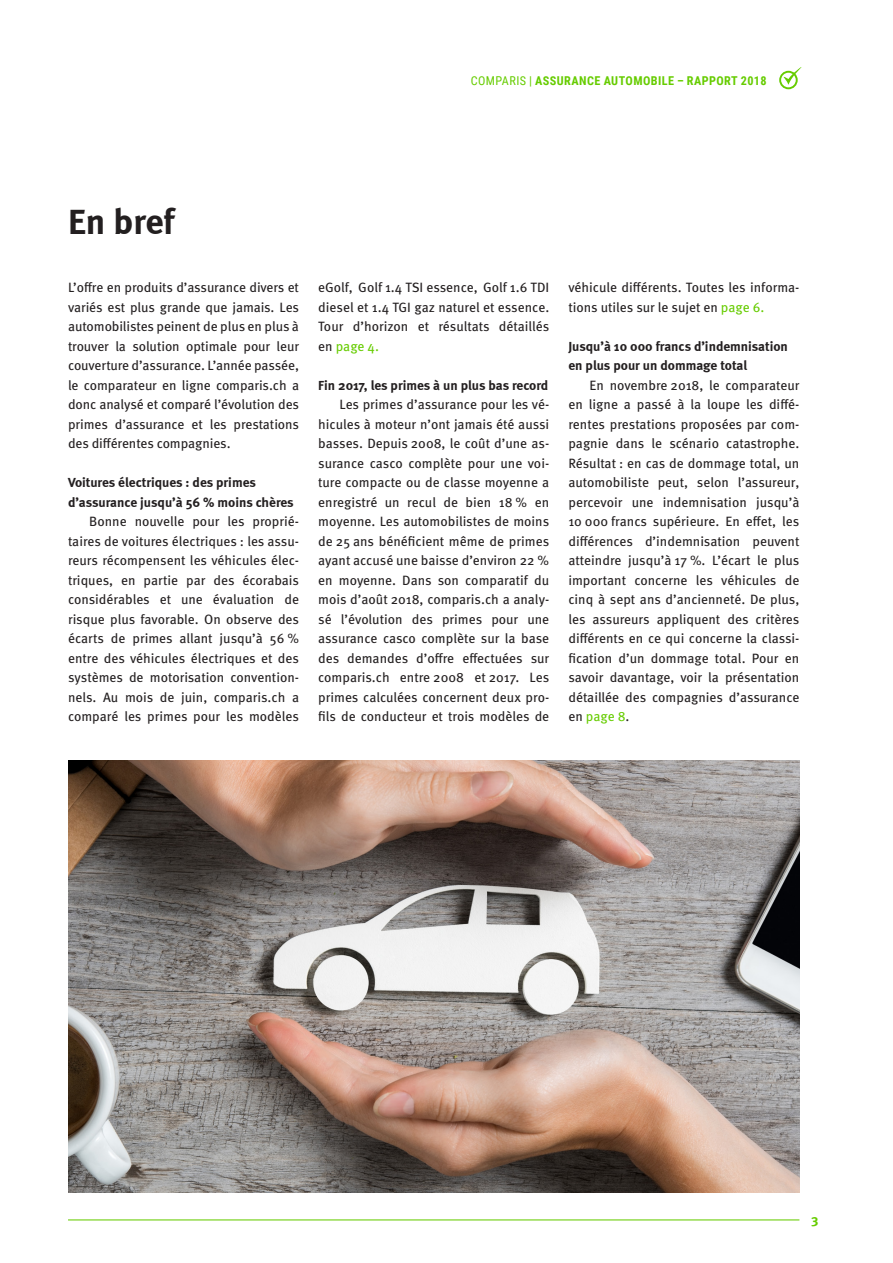
<style>
.page{position:relative;width:893px;height:1263px;background:#fff}
.page>*{position:absolute;margin:0;border:0;box-sizing:border-box;transform-origin:0 0}
.t1{font:700 36px "Meta";color:#231f20}
.Grundtext{font:13.5px/19.5px "Meta Pro";letter-spacing:-.005em;color:#231f20;text-align:justify}
.Untertitel{font:700 13.5px/19.5px "Meta";color:#231f20}
.t2{font:700 13.5px "Meta";color:#6c0}
.t3{font:700 12.15px "Roboto Condensed";letter-spacing:.035em;color:#6c0}
.s1{font-weight:400}
.s2{color:#6c0}
</style>
<div class="page">
<svg style="left:779px;top:67px;width:23px;height:22px"></svg>
<hr style="left:68px;top:1219px;width:731px;height:1px;background:#6c0">
<img style="left:68px;top:760px;width:731px;height:433px">
<p class="t3" style="left:471px;top:72px;width:297px"><span class="s1">COMPARIS |</span> ASSURANCE AUTOMOBILE – RAPPORT 2018</p>
<p class="t1" style="left:68px;top:200px;width:108px">En bref</p>
<p class="Grundtext" style="left:68px;top:277px;width:233px">L’offre en produits d’assurance divers et variés est plus grande que jamais. Les automobilistes peinent de plus en plus à trouver la solution optimale pour leur couverture d’assurance. L’année passée, le comparateur en ligne comparis.ch a donc analysé et comparé l’évolution des primes d’assurance et les prestations des différentes compagnies.</p>
<p class="Untertitel" style="left:68px;top:472px;width:227px">Voitures électriques : des primes d’assurance jusqu’à 56 % moins chères</p>
<p class="Grundtext" style="left:68px;top:511px;width:233px;text-indent:21px">Bonne nouvelle pour les proprié&shy;taires de voitures électriques : les assu&shy;reurs récompensent les véhicules élec&shy;triques, en partie par des écorabais considérables et une évaluation de risque plus favorable. On observe des écarts de primes allant jusqu’à 56 % entre des véhicules électriques et des systèmes de motorisation convention&shy;nels. Au mois de juin, comparis.ch a comparé les primes pour les modèles</p>
<p class="Grundtext" style="left:318px;top:277px;width:233px">eGolf, Golf 1.4 TSI essence, Golf 1.6 TDI diesel et 1.4 TGI gaz naturel et essence.<br>Tour d’horizon et résultats détaillés en <span class="s2">page 4.</span></p>
<p class="Untertitel" style="left:318px;top:375px;width:232px">Fin 2017, les primes à un plus bas record</p>
<p class="Grundtext" style="left:318px;top:394px;width:233px;text-indent:21px">Les primes d’assurance pour les vé&shy;hicules à moteur n’ont jamais été aussi basses. Depuis 2008, le coût d’une as&shy;surance casco complète pour une voi&shy;ture compacte ou de classe moyenne a enregistré un recul de bien 18 % en moyenne. Les automobilistes de moins de 25 ans bénéficient même de primes ayant accusé une baisse d’environ 22 % en moyenne. Dans son comparatif du mois d’août 2018, comparis.ch a analy&shy;sé l’évolution des primes pour une assurance casco complète sur la base des demandes d’offre effectuées sur comparis.ch entre 2008 et 2017. Les primes calculées concernent deux pro&shy;fils de conducteur et trois modèles de</p>
<p class="Grundtext" style="left:568px;top:277px;width:233px">véhicule différents. Toutes les informa&shy;tions utiles sur le sujet en <span class="s2">page 6.</span></p>
<p class="Untertitel" style="left:568px;top:336px;width:221px">Jusqu’à 10 000 francs d’indemnisation en plus pour un dommage total</p>
<p class="Grundtext" style="left:568px;top:374px;width:233px;text-indent:21px">En novembre 2018, le comparateur en ligne a passé à la loupe les diffé&shy;rentes prestations proposées par com&shy;pagnie dans le scénario catastrophe.<br>Résultat : en cas de dommage total, un automobiliste peut, selon l’assureur, percevoir une indemnisation jusqu’à 10 000 francs supérieure. En effet, les différences d’indemnisation peuvent atteindre jusqu’à 17 %. L’écart le plus important concerne les véhicules de cinq à sept ans d’ancienneté. De plus, les assureurs appliquent des critères différents en ce qui concerne la classi&shy;fication d’un dommage total. Pour en savoir davantage, voir la présentation détaillée des compagnies d’assurance en <span class="s2">page 8</span>.</p>
<p class="t2" style="left:811px;top:1211px;width:9px">3</p>
</div>
